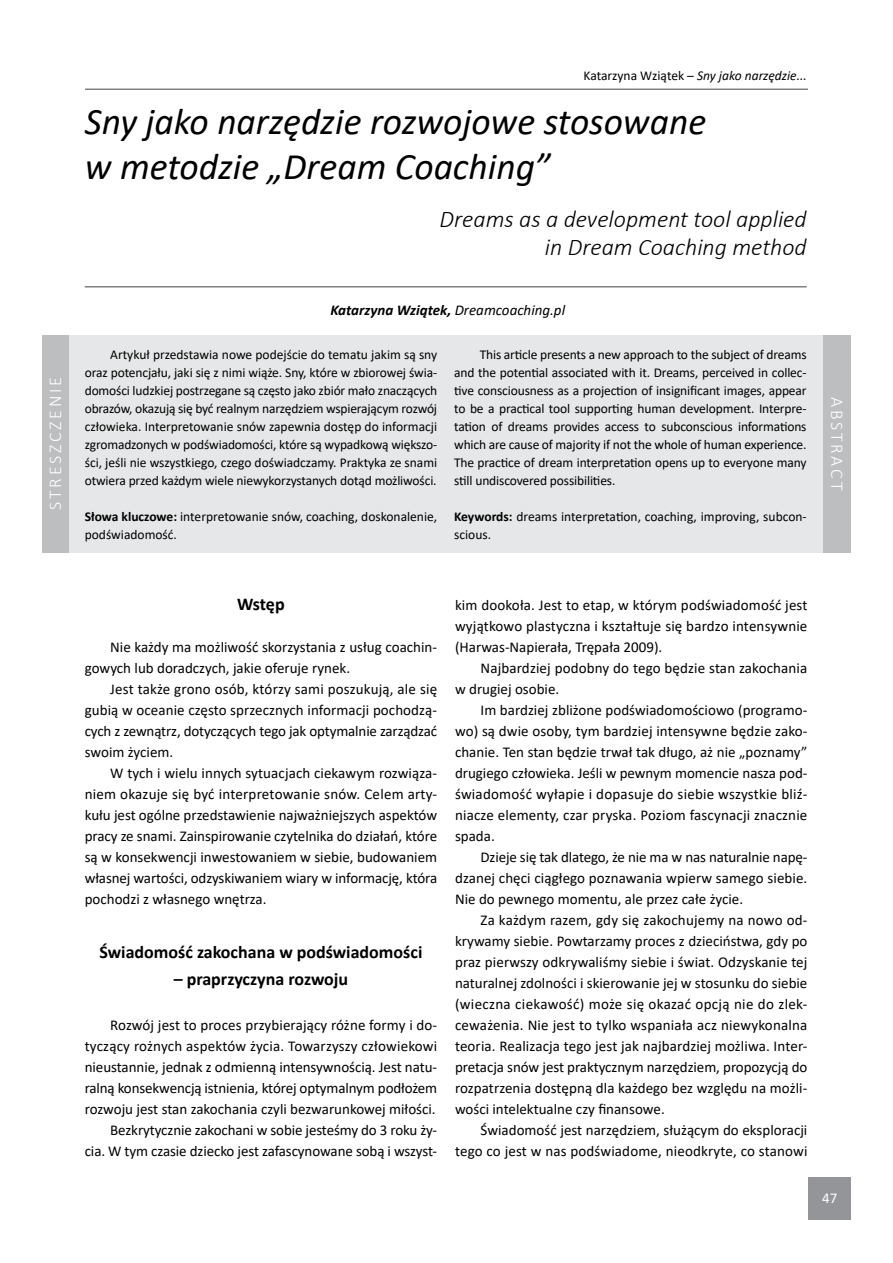
<style>
.page{position:relative;width:893px;height:1263px;background:#fff}
.page>*{position:absolute;margin:0;border:0;box-sizing:border-box;transform-origin:0 0}
.t1{font:italic 37.5px/45px "Calibri";color:#000}
.t2{font:italic 300 24px/28.8px "Calibri";color:#000;text-align:right}
.t3{font:700 18px "Calibri";color:#000}
.t4{font:300 18px "Calibri";letter-spacing:.15em;color:#fff}
.t5{font:15px/21px "Calibri";color:#000;text-align:justify}
.t6{font:italic 700 15px "Calibri";color:#000}
.t7{font:15px "Calibri";color:#fff}
.t8{font:13.5px/18px "Calibri";letter-spacing:-.01em;color:#000;text-align:justify}
.t9{font:italic 13.5px "Calibri";color:#000}
.s1{font-style:normal}
.s2{font-weight:400}
.s3{font-weight:700}
</style>
<div class="page">
<hr style="left:85px;top:88px;width:723px;height:2px;background:#808285">
<div style="left:808px;top:1178px;width:43px;height:42px;background:#939598"></div>
<div style="left:69px;top:335px;width:759px;height:217px;background:#e6e7e8"></div>
<div style="left:43px;top:335px;width:26px;height:217px;background:#bcbec0"></div>
<div style="left:823px;top:335px;width:28px;height:217px;background:#bcbec0"></div>
<hr style="left:85px;top:286px;width:722px;height:1px;background:#808285">
<p class="t4" style="left:44px;top:510px;width:134px;rotate:-90deg">STRESZCZENIE</p>
<p class="t9" style="left:584px;top:67px;width:225px"><span class="s1">Katarzyna Wziątek –</span> Sny jako narzędzie...</p>
<h1 class="t1" style="left:85px;top:98px;width:623px">Sny jako narzędzie rozwojowe stosowane w metodzie „Dream Coaching”</h1>
<h2 class="t2" style="left:439px;top:204px;width:369px">Dreams as a development tool applied in Dream Coaching method</h2>
<p class="t6" style="left:330px;top:299px;width:236px">Katarzyna Wziątek, <span class="s2">Dreamcoaching.pl</span></p>
<p class="t8" style="left:85px;top:345px;width:354px;text-indent:26px">Artykuł przedstawia nowe podejście do tematu jakim są sny oraz potencjału, jaki się z nimi wiąże. Sny, które w zbiorowej świa&shy;domości ludzkiej postrzegane są często jako zbiór mało znaczących obrazów, okazują się być realnym narzędziem wspierającym rozwój człowieka. Interpretowanie snów zapewnia dostęp do informacji zgromadzonych w podświadomości, które są wypadkową większo&shy;ści, jeśli nie wszystkiego, czego doświadczamy. Praktyka ze snami otwiera przed każdym wiele niewykorzystanych dotąd możliwości.</p>
<p class="t8" style="left:85px;top:507px;width:354px"><span class="s3">Słowa kluczowe:</span> interpretowanie snów, coaching, doskonalenie, podświadomość.</p>
<p class="t8" style="left:454px;top:345px;width:354px;text-indent:26px">This article presents a new approach to the subject of dreams and the potential associated with it. Dreams, perceived in collec&shy;tive consciousness as a projection of insignificant images, appear to be a practical tool supporting human development. Interpre&shy;tation of dreams provides access to subconscious informations which are cause of majority if not the whole of human experience.<br>The practice of dream interpretation opens up to everyone many still undiscovered possibilities.</p>
<p class="t8" style="left:454px;top:507px;width:354px"><span class="s3">Keywords:</span> dreams interpretation, coaching, improving, subcon&shy;scious.</p>
<p class="t4" style="left:848px;top:397px;width:95px;rotate:90deg">ABSTRACT</p>
<p class="t3" style="left:237px;top:592px;width:49px">Wstęp</p>
<p class="t5" style="left:85px;top:636px;width:354px;text-indent:26px">Nie każdy ma możliwość skorzystania z usług coachin&shy;gowych lub doradczych, jakie oferuje rynek.</p>
<p class="t5" style="left:85px;top:678px;width:354px;text-indent:26px">Jest także grono osób, którzy sami poszukują, ale się gubią w oceanie często sprzecznych informacji pochodzą&shy;cych z zewnątrz, dotyczących tego jak optymalnie zarządzać swoim życiem.</p>
<p class="t5" style="left:85px;top:762px;width:354px;text-indent:26px">W tych i wielu innych sytuacjach ciekawym rozwiąza&shy;niem okazuje się być interpretowanie snów. Celem arty&shy;kułu jest ogólne przedstawienie najważniejszych aspektów pracy ze snami. Zainspirowanie czytelnika do działań, które są w konsekwencji inwestowaniem w siebie, budowaniem własnej wartości, odzyskiwaniem wiary w informację, która pochodzi z własnego wnętrza.</p>
<p class="t3" style="left:99px;top:940px;width:324px">Świadomość zakochana w podświadomości</p>
<p class="t3" style="left:174px;top:967px;width:176px">– praprzyczyna rozwoju</p>
<p class="t5" style="left:85px;top:1014px;width:354px;text-align:right">Rozwój jest to proces przybierający różne formy i do&shy;tyczący rożnych aspektów życia. Towarzyszy człowiekowi nieustannie, jednak z odmienną intensywnością. Jest natu&shy;ralną konsekwencją istnienia, której optymalnym podłożem rozwoju jest stan zakochania czyli bezwarunkowej miłości.<br>Bezkrytycznie zakochani w sobie jesteśmy do 3 roku ży-<br>cia. W tym czasie dziecko jest zafascynowane sobą i wszyst-</p>
<p class="t5" style="left:455px;top:594px;width:354px">kim dookoła. Jest to etap, w którym podświadomość jest wyjątkowo plastyczna i kształtuje się bardzo intensywnie (Harwas-Napierała, Trępała 2009).</p>
<p class="t5" style="left:455px;top:657px;width:354px;text-indent:26px">Najbardziej podobny do tego będzie stan zakochania w drugiej osobie.</p>
<p class="t5" style="left:455px;top:699px;width:354px;text-indent:26px">Im bardziej zbliżone podświadomościowo (programo&shy;wo) są dwie osoby, tym bardziej intensywne będzie zako&shy;chanie. Ten stan będzie trwał tak długo, aż nie „poznamy” drugiego człowieka. Jeśli w pewnym momencie nasza pod&shy;świadomość wyłapie i dopasuje do siebie wszystkie bliź&shy;niacze elementy, czar pryska. Poziom fascynacji znacznie spada.</p>
<p class="t5" style="left:455px;top:846px;width:354px;text-indent:26px">Dzieje się tak dlatego, że nie ma w nas naturalnie napę&shy;dzanej chęci ciągłego poznawania wpierw samego siebie.<br>Nie do pewnego momentu, ale przez całe życie.</p>
<p class="t5" style="left:455px;top:909px;width:354px;text-indent:26px">Za każdym razem, gdy się zakochujemy na nowo od&shy;krywamy siebie. Powtarzamy proces z dzieciństwa, gdy po praz pierwszy odkrywaliśmy siebie i świat. Odzyskanie tej naturalnej zdolności i skierowanie jej w stosunku do siebie (wieczna ciekawość) może się okazać opcją nie do zlek&shy;ceważenia. Nie jest to tylko wspaniała acz niewykonalna teoria. Realizacja tego jest jak najbardziej możliwa. Inter&shy;pretacja snów jest praktycznym narzędziem, propozycją do rozpatrzenia dostępną dla każdego bez względu na możli&shy;wości intelektualne czy finansowe.</p>
<p class="t5" style="left:455px;top:1119px;width:354px;text-align:right">Świadomość jest narzędziem, służącym do eksploracji tego co jest w nas podświadome, nieodkryte, co stanowi</p>
<p class="t7" style="left:822px;top:1188px;width:17px">47</p>
</div>
